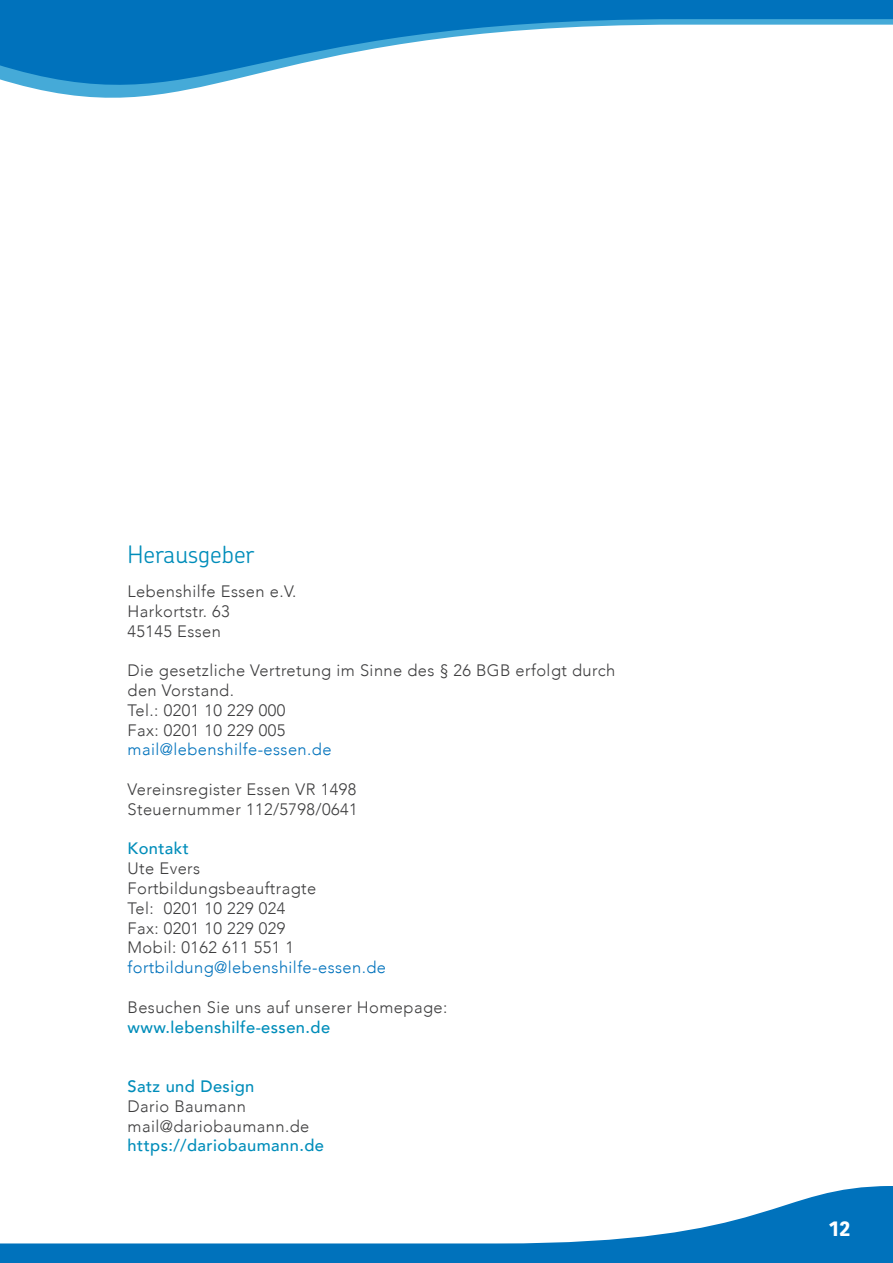
<style>
.page{position:relative;width:893px;height:1263px;background:#fff}
.page>*{position:absolute;margin:0;border:0;box-sizing:border-box;transform-origin:0 0}
.t1{font:300 24px "Chevin Pro";color:#008dba}
.t2{font:700 21px "Kohinoor Bangla";color:#fff}
.t3{font:300 16.5px/19.8px "Avenir";letter-spacing:.025em;color:#3e3e3f}
.t4{font:500 16.5px "Avenir";letter-spacing:.025em;color:#008dba}
.t5{font:300 16.5px "Avenir";letter-spacing:.025em;color:#0072bc}
</style>
<div class="page">
<svg style="left:0;top:0;width:893px;height:98px"></svg>
<svg style="left:0;top:1199px;width:805px;height:64px"></svg>
<div style="left:805px;top:1186px;width:88px;height:77px;background:#0072bc"></div>
<h1 class="t1" style="left:128px;top:538px;width:128px">Herausgeber</h1>
<p class="t3" style="left:128px;top:581px;width:170px">Lebenshilfe Essen e.V.<br>Harkortstr. 63<br>45145 Essen</p>
<p class="t3" style="left:128px;top:661px;width:489px">Die gesetzliche Vertretung im Sinne des § 26 BGB erfolgt durch den Vorstand.<br>Tel.: 0201 10 229 000<br>Fax: 0201 10 229 005</p>
<p class="t5" style="left:128px;top:740px;width:206px">mail@lebenshilfe-essen.de</p>
<p class="t3" style="left:128px;top:779px;width:232px">Vereinsregister Essen VR 1498<br>Steuernummer 112/5798/0641</p>
<p class="t4" style="left:128px;top:834px;width:63px">Kontakt</p>
<p class="t3" style="left:128px;top:859px;width:190px">Ute Evers<br>Fortbildungsbeauftragte<br>Tel: 0201 10 229 024<br>Fax: 0201 10 229 029<br>Mobil: 0162 611 551 1</p>
<p class="t5" style="left:128px;top:958px;width:260px">fortbildung@lebenshilfe-essen.de</p>
<p class="t3" style="left:128px;top:997px;width:321px">Besuchen Sie uns auf unserer Homepage:</p>
<p class="t4" style="left:128px;top:1012px;width:204px">www.lebenshilfe-essen.de</p>
<p class="t4" style="left:128px;top:1072px;width:128px">Satz und Design</p>
<p class="t3" style="left:128px;top:1096px;width:183px">Dario Baumann mail@dariobaumann.de</p>
<p class="t4" style="left:128px;top:1131px;width:198px">https://dariobaumann.de</p>
<p class="t2" style="left:829px;top:1210px;width:23px">12</p>
</div>
